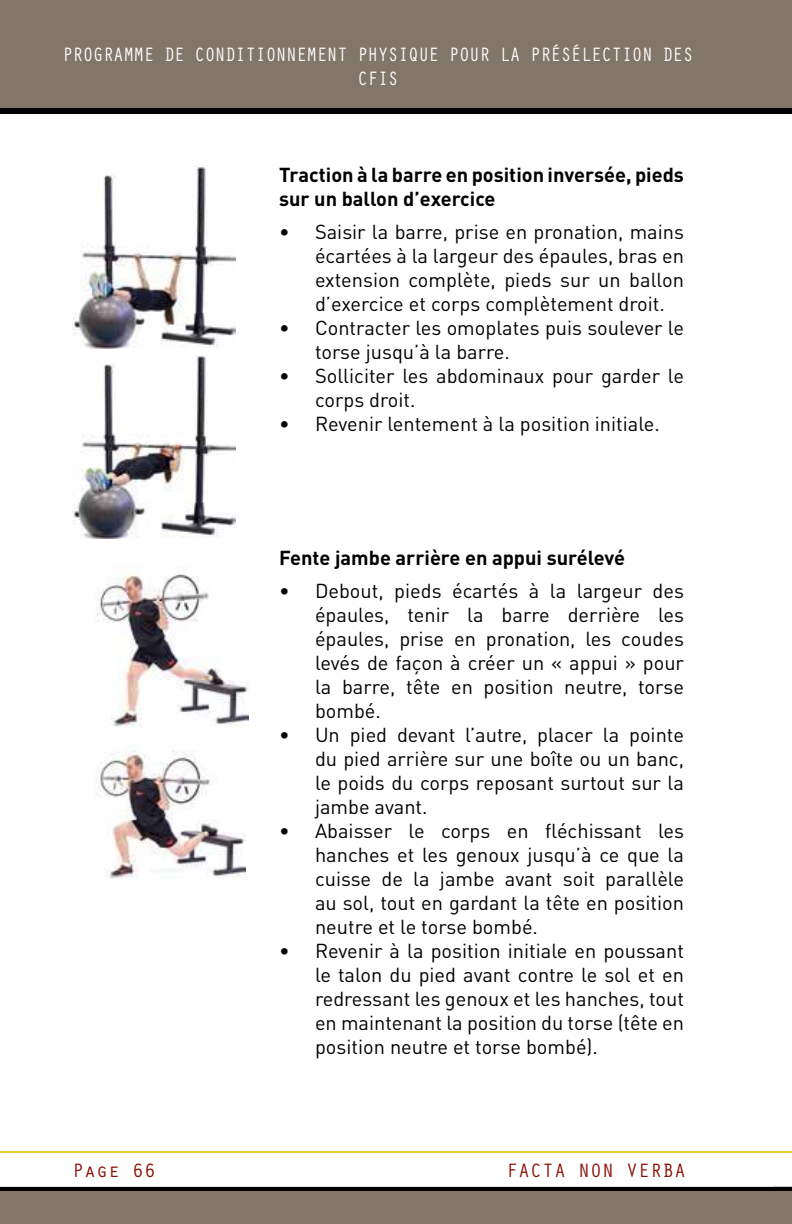
<style>
.page{position:relative;width:792px;height:1224px;background:#fff}
.page>*{position:absolute;margin:0;border:0;box-sizing:border-box;transform-origin:0 0}
.t1{font:20px/24px "DIN";color:#000;text-align:justify}
.t2{font:700 20px/24px "DIN";color:#000}
.t3{font:20px/24px "Orator Std";letter-spacing:-.035em;color:#fff;text-align:center;scale:.9 1}
.t4{font:20px "Orator Std";color:#8b0f04}
</style>
<div class="page">
<div style="left:0;top:108px;width:792px;height:6px;background:#000"></div>
<div style="left:0;top:1187px;width:792px;height:8px;background:#000"></div>
<div style="left:0;top:0;width:792px;height:108px;background:#827668"></div>
<div style="left:0;top:1191px;width:792px;height:33px;background:#827668"></div>
<hr style="left:0;top:1151px;width:792px;height:2px;background:#f2cc31">
<img style="left:72px;top:166px;width:164px;height:183px">
<img style="left:72px;top:355px;width:164px;height:183px">
<img style="left:96px;top:750px;width:149px;height:129px">
<img style="left:96px;top:573px;width:153px;height:154px">
<p class="t3" style="left:62px;top:41px;width:703px">PROGRAMME DE CONDITIONNEMENT PHYSIQUE POUR LA PRÉSÉLECTION DES<br>CFIS</p>
<p class="t2" style="left:279px;top:162px;width:406px">Traction à la barre en position inversée, pieds sur un ballon d’exercice</p>
<p class="t1" style="left:315px;top:220px;width:370px;text-indent:-36px">• Saisir la barre, prise en pronation, mains écartées à la largeur des épaules, bras en extension complète, pieds sur un ballon d’exercice et corps complètement droit.</p>
<p class="t1" style="left:315px;top:316px;width:370px;text-indent:-36px">• Contracter les omoplates puis soulever le torse jusqu’à la barre.</p>
<p class="t1" style="left:315px;top:364px;width:370px;text-indent:-36px">• Solliciter les abdominaux pour garder le corps droit.</p>
<p class="t1" style="left:279px;top:412px;width:382px">• Revenir lentement à la position initiale.</p>
<p class="t2" style="left:279px;top:545px;width:348px">Fente jambe arrière en appui surélevé</p>
<p class="t1" style="left:315px;top:578px;width:371px;text-indent:-36px">• Debout, pieds écartés à la largeur des épaules, tenir la barre derrière les épaules, prise en pronation, les coudes levés de façon à créer un « appui » pour la barre, tête en position neutre, torse bombé.</p>
<p class="t1" style="left:315px;top:722px;width:371px;text-indent:-36px">• Un pied devant l’autre, placer la pointe du pied arrière sur une boîte ou un banc, le poids du corps reposant surtout sur la jambe avant.</p>
<p class="t1" style="left:315px;top:818px;width:371px;text-indent:-36px">• Abaisser le corps en fléchissant les hanches et les genoux jusqu’à ce que la cuisse de la jambe avant soit parallèle au sol, tout en gardant la tête en position neutre et le torse bombé.</p>
<p class="t1" style="left:315px;top:938px;width:371px;text-indent:-36px">• Revenir à la position initiale en poussant le talon du pied avant contre le sol et en redressant les genoux et les hanches, tout en maintenant la position du torse (tête en position neutre et torse bombé).</p>
<p class="t4" style="left:72px;top:1156px;width:85px">Page 66</p>
<p class="t4" style="left:506px;top:1156px;width:181px">FACTA NON VERBA</p>
</div>
